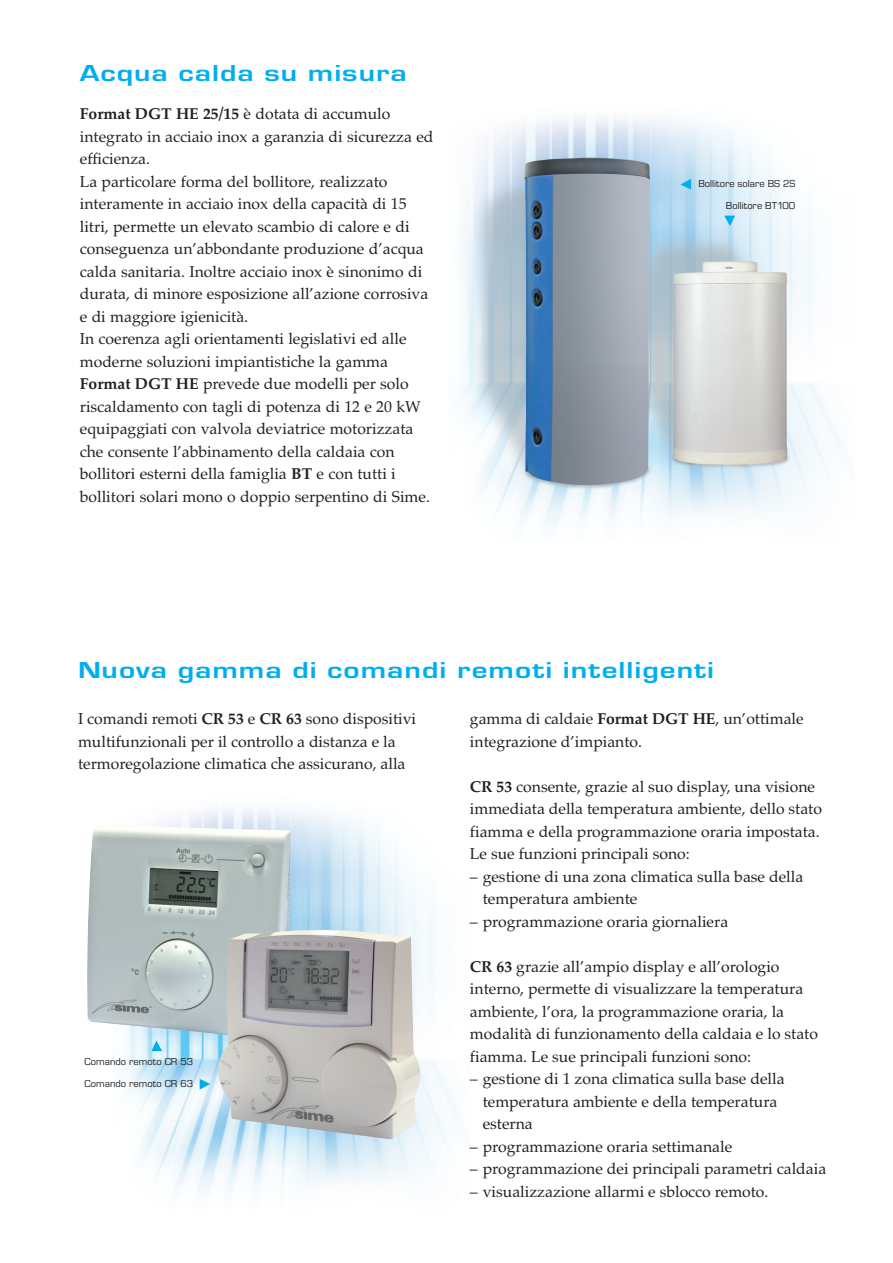
<style>
.page{position:relative;width:893px;height:1263px;background:#fff}
.page>*{position:absolute;margin:0;border:0;box-sizing:border-box;transform-origin:0 0}
.t1{font:700 24px "Eurostile T";letter-spacing:.03em;color:#00aeef;scale:1.3 1}
.t2{font:15.75px/22.5px "Palatino";color:#231f20}
.t3{font:10.5px/22.5px "Eurostile T";color:#231f20}
.s1{font-weight:700}
</style>
<div class="page">
<img style="left:459px;top:117px;width:385px;height:409px">
<img style="left:122px;top:809px;width:340px;height:385px">
<svg style="left:200px;top:1079px;width:10px;height:11px"></svg>
<svg style="left:151px;top:1041px;width:11px;height:10px"></svg>
<svg style="left:724px;top:216px;width:11px;height:10px"></svg>
<svg style="left:680px;top:179px;width:11px;height:11px"></svg>
<img style="left:87px;top:825px;width:205px;height:215px">
<img style="left:216px;top:930px;width:205px;height:209px">
<h1 class="t1" style="left:80px;top:64px;width:253px">Acqua calda su misura</h1>
<p class="t2" style="left:80px;top:105px;width:355px"><span class="s1">Format DGT HE 25/15</span> è dotata di accumulo integrato in acciaio inox a garanzia di sicurezza ed efficienza.<br>La particolare forma del bollitore, realizzato interamente in acciaio inox della capacità di 15 litri, permette un elevato scambio di calore e di conseguenza un’abbondante produzione d’acqua calda sanitaria. Inoltre acciaio inox è sinonimo di durata, di minore esposizione all’azione corrosiva e di maggiore igienicità.<br>In coerenza agli orientamenti legislativi ed alle moderne soluzioni impiantistiche la gamma <span class="s1">Format DGT HE</span> prevede due modelli per solo riscaldamento con tagli di potenza di 12 e 20 kW equipaggiati con valvola deviatrice motorizzata che consente l’abbinamento della caldaia con bollitori esterni della famiglia <span class="s1">BT</span> e con tutti i bollitori solari mono o doppio serpentino di Sime.</p>
<p class="t3" style="left:698px;top:173px;width:98px;text-align:right">Bollitore solare BS 2S<br>Bollitore BT100</p>
<h1 class="t1" style="left:78px;top:661px;width:491px">Nuova gamma di comandi remoti intelligenti</h1>
<p class="t2" style="left:78px;top:709px;width:340px">I comandi remoti <span class="s1">CR 53</span> e <span class="s1">CR 63</span> sono dispositivi multifunzionali per il controllo a distanza e la termoregolazione climatica che assicurano, alla</p>
<p class="t2" style="left:470px;top:709px;width:335px">gamma di caldaie <span class="s1">Format DGT HE</span>, un’ottimale integrazione d’impianto.</p>
<p class="t2" style="left:470px;top:777px;width:354px"><span class="s1">CR 53</span> consente, grazie al suo display, una visione immediata della temperatura ambiente, dello stato fiamma e della programmazione oraria impostata.<br>Le sue funzioni principali sono:</p>
<p class="t2" style="left:483px;top:867px;width:322px;text-indent:-13px">– gestione di una zona climatica sulla base della temperatura ambiente</p>
<p class="t2" style="left:470px;top:912px;width:260px">– programmazione oraria giornaliera</p>
<p class="t2" style="left:470px;top:957px;width:349px"><span class="s1">CR 63</span> grazie all’ampio display e all’orologio interno, permette di visualizzare la temperatura ambiente, l’ora, la programmazione oraria, la modalità di funzionamento della caldaia e lo stato fiamma. Le sue principali funzioni sono:</p>
<p class="t2" style="left:483px;top:1069px;width:303px;text-indent:-13px">– gestione di 1 zona climatica sulla base della temperatura ambiente e della temperatura esterna</p>
<p class="t2" style="left:470px;top:1137px;width:264px">– programmazione oraria settimanale</p>
<p class="t2" style="left:470px;top:1159px;width:358px">– programmazione dei principali parametri caldaia</p>
<p class="t2" style="left:470px;top:1182px;width:300px">– visualizzazione allarmi e sblocco remoto.</p>
<p class="t3" style="left:84px;top:1051px;width:110px">Comando remoto CR 53<br>Comando remoto CR 63</p>
</div>
